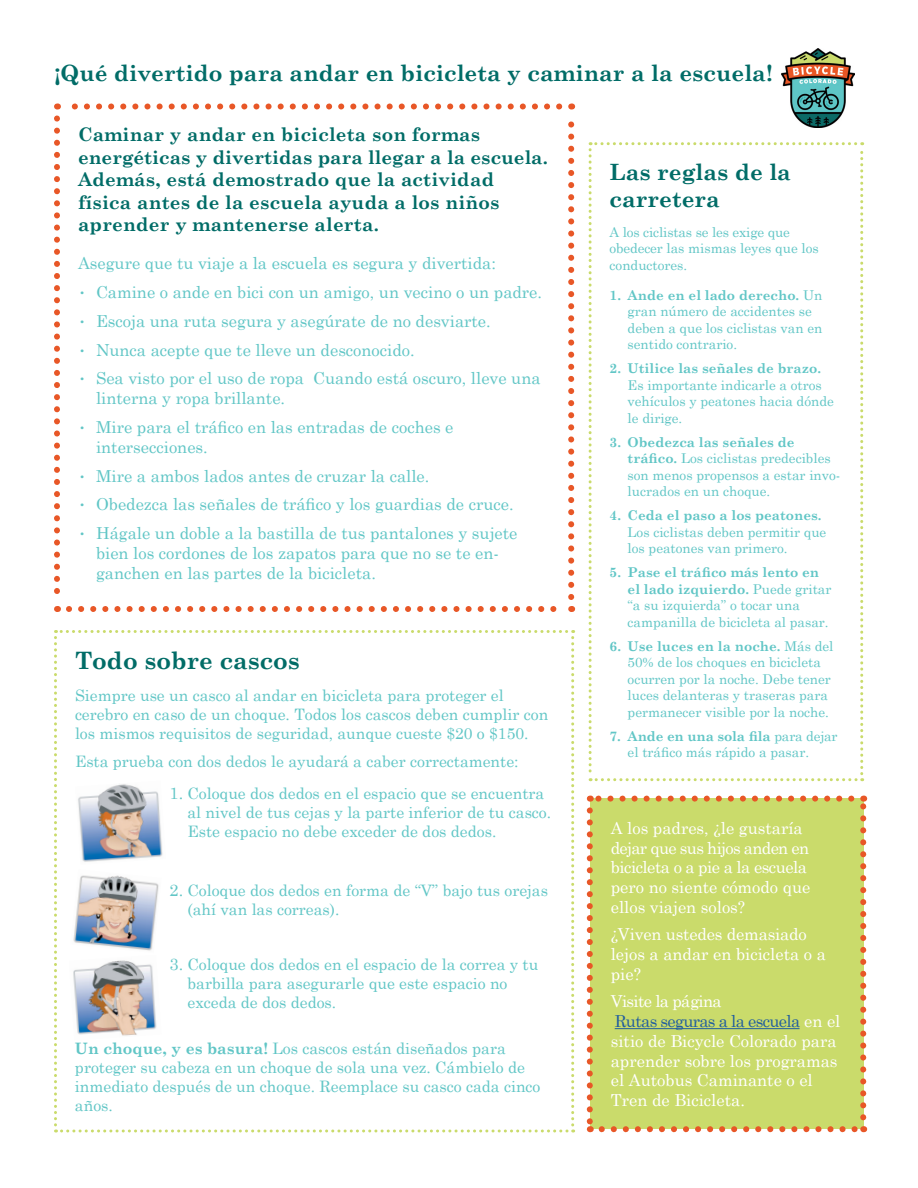
<style>
.page{position:relative;width:918px;height:1188px;background:#fff}
.page>*{position:absolute;margin:0;border:0;box-sizing:border-box;transform-origin:0 0}
.t1{font:700 24px "Century Schoolbook";color:#016c67}
.t2{font:700 22.5px/27px "Century Schoolbook";color:#016c67}
.t3{font:700 18.75px/22.5px "Century Schoolbook";letter-spacing:.01em;color:#016c67}
.t4{font:16.5px/19.8px "Century Schoolbook";color:#61c6c6}
.t5{font:16.5px/19.8px "Century Schoolbook";color:#fff}
.t6{font:15.75px/18.9px "Century Schoolbook";color:#61c6c6}
.t7{font:13.5px/16.5px "Century Schoolbook";color:#61c6c6}
.t8{font:700 13.5px "Century Schoolbook";color:#61c6c6}
.s1{font-size:13.5px}
.s2{font-size:16.5px}
.s3{font-weight:700}
.s4{color:#215e9e}
</style>
<div class="page">
<svg style="left:54px;top:630px;width:520px;height:502px"></svg>
<img style="left:69px;top:955px;width:93px;height:86px">
<svg style="left:589px;top:142px;width:274px;height:639px"></svg>
<div style="left:590px;top:799px;width:273px;height:330px;background:#cadb6b"></div>
<hr style="left:615px;top:1028px;width:185px;height:1px;background:#215e9e">
<svg style="left:602px;top:1126px;width:255px;height:6px"></svg>
<svg style="left:587px;top:810px;width:6px;height:322px"></svg>
<svg style="left:860px;top:796px;width:6px;height:321px"></svg>
<svg style="left:590px;top:796px;width:261px;height:6px"></svg>
<svg style="left:69px;top:606px;width:488px;height:6px"></svg>
<svg style="left:54px;top:118px;width:6px;height:494px"></svg>
<svg style="left:568px;top:104px;width:6px;height:493px"></svg>
<svg style="left:57px;top:104px;width:502px;height:6px"></svg>
<img style="left:70px;top:869px;width:92px;height:84px">
<img style="left:75px;top:781px;width:91px;height:84px">
<img style="left:781px;top:49px;width:74px;height:79px">
<h2 class="t2" style="left:54px;top:58px;width:720px">¡Qué divertido para andar en bicicleta y caminar a la escuela!</h2>
<h3 class="t3" style="left:78px;top:122px;width:471px">Caminar y andar en bicicleta son formas energéticas y divertidas para llegar a la escuela.<br>Además, está demostrado que la actividad física antes de la escuela ayuda a los niños aprender y mantenerse alerta.</h3>
<p class="t4" style="left:78px;top:252px;width:420px">Asegure que tu viaje a la escuela es segura y divertida:</p>
<p class="t4" style="left:78px;top:281px;width:466px"><span class="s1">•</span> Camine o ande en bici con un amigo, un vecino o un padre.</p>
<p class="t4" style="left:78px;top:310px;width:414px"><span class="s1">•</span> Escoja una ruta segura y asegúrate de no desviarte.</p>
<p class="t4" style="left:78px;top:338px;width:338px"><span class="s1">•</span> Nunca acepte que te lleve un desconocido.</p>
<p class="t4" style="left:96px;top:367px;width:446px;text-indent:-18px"><span class="s1">•</span> Sea visto por el uso de ropa Cuando está oscuro, lleve una linterna y ropa brillante.</p>
<p class="t4" style="left:96px;top:416px;width:359px;text-indent:-18px"><span class="s1">•</span> Mire para el tráfico en las entradas de coches e intersecciones.</p>
<p class="t4" style="left:78px;top:464px;width:353px"><span class="s1">•</span> Mire a ambos lados antes de cruzar la calle.</p>
<p class="t4" style="left:78px;top:493px;width:437px"><span class="s1">•</span> Obedezca las señales de tráfico y los guardias de cruce.</p>
<p class="t4" style="left:96px;top:522px;width:423px;text-indent:-18px"><span class="s1">•</span> Hágale un doble a la bastilla de tus pantalones y sujete bien los cordones de los zapatos para que no se te en&shy;ganchen en las partes de la bicicleta.</p>
<h1 class="t1" style="left:75px;top:641px;width:226px">Todo sobre cascos</h1>
<p class="t6" style="left:75px;top:685px;width:475px">Siempre use un casco al andar en bicicleta para proteger el cerebro en caso de un choque. Todos los cascos deben cumplir con los mismos requisitos de seguridad, aunque cueste $20 o $150.</p>
<p class="t6" style="left:75px;top:750px;width:445px">Esta prueba con dos dedos le ayudará a caber correctamente:</p>
<p class="t6" style="left:188px;top:783px;width:365px;text-indent:-18px"><span class="s2">1.</span> Coloque dos dedos en el espacio que se encuentra al nivel de tus cejas y la parte inferior de tu casco.<br>Este espacio no debe exceder de dos dedos.</p>
<p class="t6" style="left:188px;top:880px;width:362px;text-indent:-18px"><span class="s2">2.</span> Coloque dos dedos en forma de “V” bajo tus orejas (ahí van las correas).</p>
<p class="t6" style="left:188px;top:954px;width:352px;text-indent:-18px"><span class="s2">3.</span> Coloque dos dedos en el espacio de la correa y tu barbilla para asegurarle que este espacio no exceda de dos dedos.</p>
<p class="t6" style="left:75px;top:1037px;width:467px"><span class="s3">Un choque, y es basura!</span> Los cascos están diseñados para proteger su cabeza en un choque de sola una vez. Cámbielo de inmediato después de un choque. Reemplace su casco cada cinco años.</p>
<h2 class="t2" style="left:610px;top:157px;width:183px">Las reglas de la carretera</h2>
<p class="t7" style="left:610px;top:223px;width:211px">A los ciclistas se les exige que obedecer las mismas leyes que los conductores.</p>
<p class="t7" style="left:628px;top:286px;width:196px;text-indent:-18px"><span class="s3">1. Ande en el lado derecho.</span> Un gran número de accidentes se deben a que los ciclistas van en sentido contrario.</p>
<p class="t8" style="left:610px;top:358px;width:213px">2. Utilice las señales de brazo.</p>
<p class="t7" style="left:628px;top:376px;width:208px">Es importante indicarle a otros vehículos y peatones hacia dónde le dirige.</p>
<p class="t7" style="left:628px;top:433px;width:214px;text-indent:-18px"><span class="s3">3. Obedezca las señales de tráfico.</span> Los ciclistas predecibles son menos propensos a estar invo&shy;lucrados en un choque.</p>
<p class="t8" style="left:610px;top:505px;width:214px">4. Ceda el paso a los peatones.</p>
<p class="t7" style="left:628px;top:523px;width:200px">Los ciclistas deben permitir que los peatones van primero.</p>
<p class="t7" style="left:628px;top:563px;width:205px;text-indent:-18px"><span class="s3">5. Pase el tráfico más lento en el lado izquierdo.</span> Puede gritar “a su izquierda” o tocar una campanilla de bicicleta al pasar.</p>
<p class="t7" style="left:628px;top:637px;width:207px;text-indent:-18px"><span class="s3">6. Use luces en la noche.</span> Más del<br>50% de los choques en bicicleta ocurren por la noche. Debe tener luces delanteras y traseras para permanecer visible por la noche.</p>
<p class="t7" style="left:628px;top:727px;width:212px;text-indent:-18px"><span class="s3">7. Ande en una sola fila</span> para dejar el tráfico más rápido a pasar.</p>
<p class="t5" style="left:611px;top:817px;width:201px">A los padres, ¿le gustaría dejar que sus hijos anden en bicicleta o a pie a la escuela pero no siente cómodo que ellos viajen solos?</p>
<p class="t5" style="left:611px;top:923px;width:217px">¿Viven ustedes demasiado lejos a andar en bicicleta o a pie?</p>
<p class="t5" style="left:611px;top:990px;width:231px">Visite la página<br><span class="s4">Rutas seguras a la escuela</span> en el sitio de Bicycle Colorado para aprender sobre los programas el Autobus Caminante o el<br>Tren de Bicicleta.</p>
</div>
